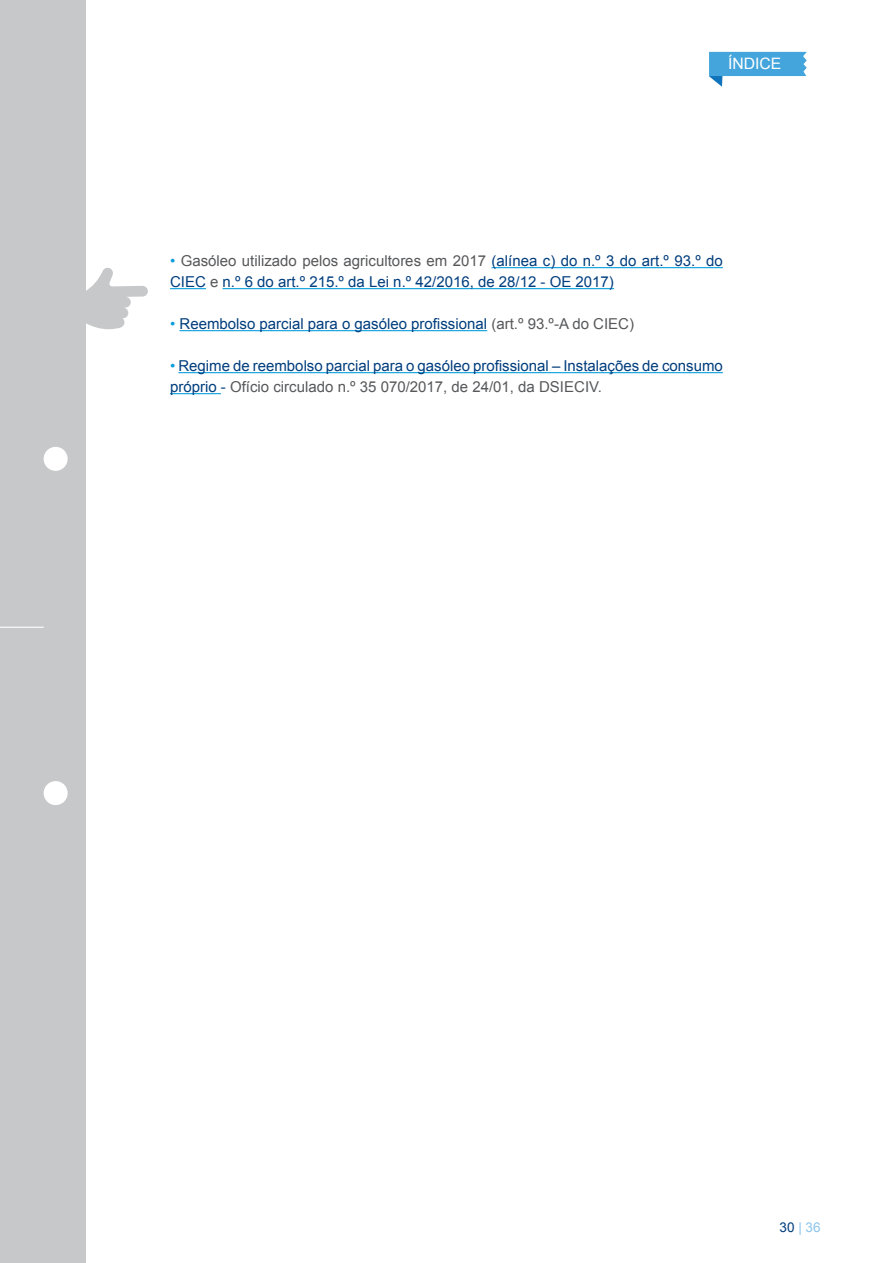
<style>
.page{position:relative;width:893px;height:1263px;background:#fff}
.page>*{position:absolute;margin:0;border:0;box-sizing:border-box;transform-origin:0 0}
.t1{font:15.75px "Arial";color:#fff}
.t2{font:15px/21px "Arial";color:#013d7d}
.t3{font:13.5px "Arial";color:#8bc5eb}
.s1{color:#069ddc}
.s2{color:#57585a}
.s3{color:#013d7d}
</style>
<div class="page">
<svg style="left:709px;top:52px;width:98px;height:35px"></svg>
<div style="left:0;top:0;width:85px;height:1263px;background:#c7c8ca"></div>
<div style="left:44px;top:447px;width:24px;height:24px;background:#fff;border-radius:50%"></div>
<div style="left:44px;top:781px;width:24px;height:24px;background:#fff;border-radius:50%"></div>
<hr style="left:0;top:627px;width:44px;height:1px;background:#fff">
<hr style="left:492px;top:267px;width:231px;height:1px;background:#069ddc">
<hr style="left:170px;top:288px;width:36px;height:1px;background:#069ddc">
<hr style="left:223px;top:288px;width:391px;height:1px;background:#069ddc">
<hr style="left:179px;top:330px;width:308px;height:1px;background:#069ddc">
<hr style="left:178px;top:372px;width:545px;height:1px;background:#069ddc">
<hr style="left:170px;top:393px;width:51px;height:1px;background:#069ddc">
<svg style="left:85px;top:268px;width:63px;height:61px"></svg>
<p class="t1" style="left:728px;top:53px;width:55px">ÍNDICE</p>
<p class="t2" style="left:170px;top:250px;width:554px"><span class="s1">•</span> <span class="s2">Gasóleo utilizado pelos agricultores em 2017</span> (alínea c) do n.º 3 do art.º 93.º do<br>CIEC <span class="s2">e</span> n.º 6 do art.º 215.º da Lei n.º 42/2016, de 28/12 - OE 2017)</p>
<p class="t2" style="left:170px;top:313px;width:465px"><span class="s1">•</span> Reembolso parcial para o gasóleo profissional <span class="s2">(art.º 93.º-A do CIEC)</span></p>
<p class="t2" style="left:170px;top:355px;width:554px"><span class="s1">•</span> Regime de reembolso parcial para o gasóleo profissional – Instalações de consumo próprio - <span class="s2">Ofício circulado n.º 35 070/2017, de 24/01, da DSIECIV.</span></p>
<p class="t3" style="left:780px;top:1219px;width:43px"><span class="s3">30</span> | 36</p>
</div>
